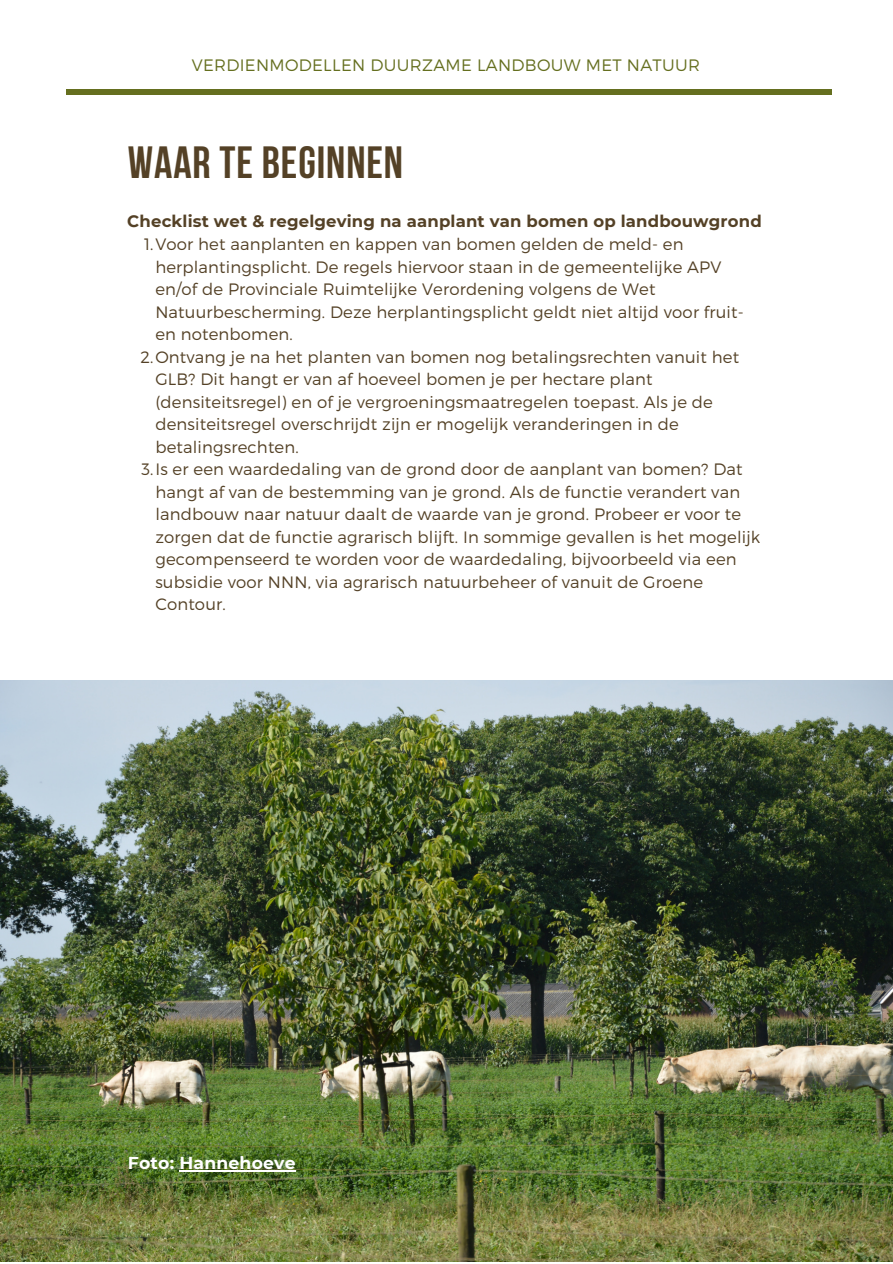
<style>
.page{position:relative;width:893px;height:1264px;background:#fff}
.page>*{position:absolute;margin:0;border:0;box-sizing:border-box;transform-origin:0 0}
.t1{font:700 45px "Bebas Neue";letter-spacing:.02em;color:#544126}
.t2{font:700 17.25px "Montserrat";letter-spacing:.01em;color:#fff}
.t3{font:300 16.5px "Montserrat";letter-spacing:.01em;color:#544126}
.t4{font:700 16.5px "Montserrat";letter-spacing:.01em;color:#544126}
.t5{font:300 16.5px "Montserrat";letter-spacing:.02em;color:#656f1f}
</style>
<div class="page">
<div style="left:66px;top:89px;width:765px;height:6px;background:#656f1f"></div>
<img style="left:0;top:680px;width:892px;height:581px">
<hr style="left:179px;top:1170px;width:117px;height:1px;background:#fff">
<p class="t5" style="left:192px;top:54px;width:509px">VERDIENMODELLEN DUURZAME LANDBOUW MET NATUUR</p>
<h1 class="t1" style="left:128px;top:144px;width:276px">WAAR TE BEGINNEN</h1>
<p class="t4" style="left:127px;top:211px;width:636px">Checklist wet &amp; regelgeving na aanplant van bomen op landbouwgrond</p>
<p class="t3" style="left:144px;top:234px;width:541px">1.Voor het aanplanten en kappen van bomen gelden de meld- en</p>
<p class="t3" style="left:155px;top:256px;width:567px">herplantingsplicht. De regels hiervoor staan in de gemeentelijke APV</p>
<p class="t3" style="left:155px;top:279px;width:501px">en/of de Provinciale Ruimtelijke Verordening volgens de Wet</p>
<p class="t3" style="left:155px;top:301px;width:590px">Natuurbescherming. Deze herplantingsplicht geldt niet altijd voor fruit-</p>
<p class="t3" style="left:155px;top:324px;width:139px">en notenbomen.</p>
<p class="t3" style="left:140px;top:346px;width:600px">2.Ontvang je na het planten van bomen nog betalingsrechten vanuit het</p>
<p class="t3" style="left:155px;top:368px;width:499px">GLB? Dit hangt er van af hoeveel bomen je per hectare plant</p>
<p class="t3" style="left:155px;top:391px;width:559px">(densiteitsregel) en of je vergroeningsmaatregelen toepast. Als je de</p>
<p class="t3" style="left:155px;top:413px;width:525px">densiteitsregel overschrijdt zijn er mogelijk veranderingen in de</p>
<p class="t3" style="left:155px;top:436px;width:145px">betalingsrechten.</p>
<p class="t3" style="left:141px;top:458px;width:602px">3.Is er een waardedaling van de grond door de aanplant van bomen? Dat</p>
<p class="t3" style="left:155px;top:481px;width:586px">hangt af van de bestemming van je grond. Als de functie verandert van</p>
<p class="t3" style="left:155px;top:503px;width:587px">landbouw naar natuur daalt de waarde van je grond. Probeer er voor te</p>
<p class="t3" style="left:155px;top:526px;width:606px">zorgen dat de functie agrarisch blijft. In sommige gevallen is het mogelijk</p>
<p class="t3" style="left:155px;top:548px;width:582px">gecompenseerd te worden voor de waardedaling, bijvoorbeeld via een</p>
<p class="t3" style="left:155px;top:571px;width:549px">subsidie voor NNN, via agrarisch natuurbeheer of vanuit de Groene</p>
<p class="t3" style="left:155px;top:593px;width:72px">Contour.</p>
<p class="t2" style="left:128px;top:1152px;width:169px">Foto: Hannehoeve</p>
</div>
